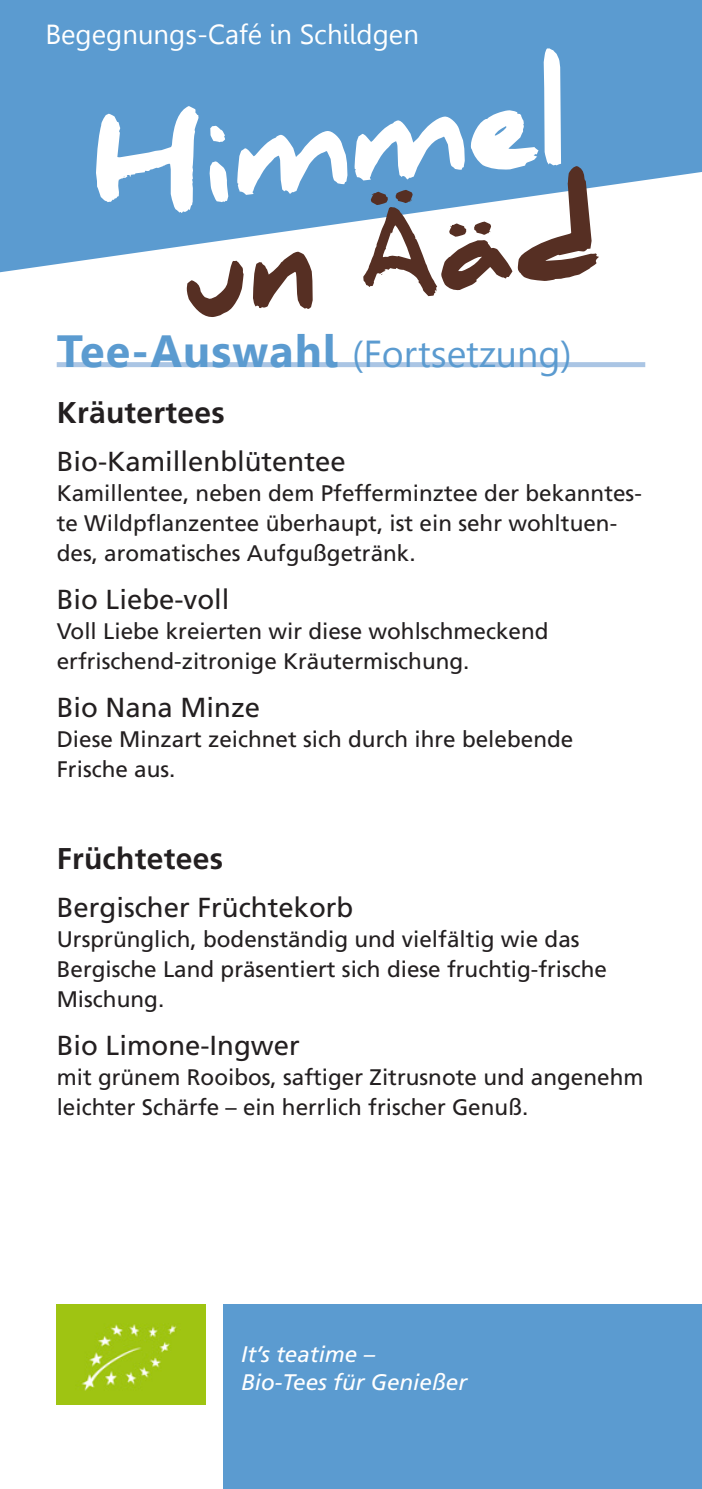
<style>
.page{position:relative;width:702px;height:1489px;background:#fff}
.page>*{position:absolute;margin:0;border:0;box-sizing:border-box;transform-origin:0 0}
.Kategorien{font:37.5px "Gisha";color:#5b9bd0}
.Body_subhead{font:700 30px "Frutiger LT Std";letter-spacing:.01em;color:#231f20}
.Body{font:27.5px "Frutiger LT Std";color:#231f20}
.t1{font:27.5px "Gisha";color:#fff}
.Body_small{font:22.5px/30px "Frutiger LT Std";color:#231f20}
.Body_Info{font:italic 22.5px/27.5px "Frutiger LT Std";color:#fff}
.s1{font-weight:700;font-size:45px}
</style>
<div class="page">
<svg style="left:0;top:0;width:702px;height:273px;background:#71a8d6"></svg>
<svg style="left:96px;top:48px;width:465px;height:165px;fill:#5b9bd0"></svg>
<svg style="left:187px;top:166px;width:412px;height:151px"></svg>
<div style="left:57px;top:362px;width:588px;height:5px;background:#aac5e4"></div>
<div style="left:223px;top:1304px;width:479px;height:184px;background:#5b9bd0"></div>
<img style="left:57px;top:1304px;width:149px;height:100px">
<p class="t1" style="left:45px;top:19px;width:375px">Begegnungs-Café in Schildgen</p>
<p class="Kategorien" style="left:57px;top:332px;width:516px"><span class="s1">Tee-Auswahl</span> (Fortsetzung)</p>
<p class="Body_subhead" style="left:57px;top:395px;width:170px">Kräutertees</p>
<p class="Body" style="left:57px;top:445px;width:290px">Bio-Kamillenblütentee</p>
<p class="Body_small" style="left:57px;top:478px;width:586px">Kamillentee, neben dem Pfefferminztee der bekanntes&shy;te Wildpflanzentee überhaupt, ist ein sehr wohltuen&shy;des, aromatisches Aufgußgetränk.</p>
<p class="Body" style="left:57px;top:583px;width:174px">Bio Liebe-voll</p>
<p class="Body_small" style="left:57px;top:616px;width:493px">Voll Liebe kreierten wir diese wohlschmeckend erfrischend-zitronige Kräutermischung.</p>
<p class="Body" style="left:57px;top:691px;width:205px">Bio Nana Minze</p>
<p class="Body_small" style="left:57px;top:724px;width:518px">Diese Minzart zeichnet sich durch ihre belebende<br>Frische aus.</p>
<p class="Body_subhead" style="left:57px;top:841px;width:168px">Früchtetees</p>
<p class="Body" style="left:57px;top:891px;width:298px">Bergischer Früchtekorb</p>
<p class="Body_small" style="left:57px;top:924px;width:552px">Ursprünglich, bodenständig und vielfältig wie das<br>Bergische Land präsentiert sich diese fruchtig-frische<br>Mischung.</p>
<p class="Body" style="left:57px;top:1029px;width:244px">Bio Limone-Ingwer</p>
<p class="Body_small" style="left:57px;top:1062px;width:588px">mit grünem Rooibos, saftiger Zitrusnote und angenehm leichter Schärfe – ein herrlich frischer Genuß.</p>
<p class="Body_Info" style="left:241px;top:1340px;width:227px">It’s teatime –<br>Bio-Tees für Genießer</p>
</div>
